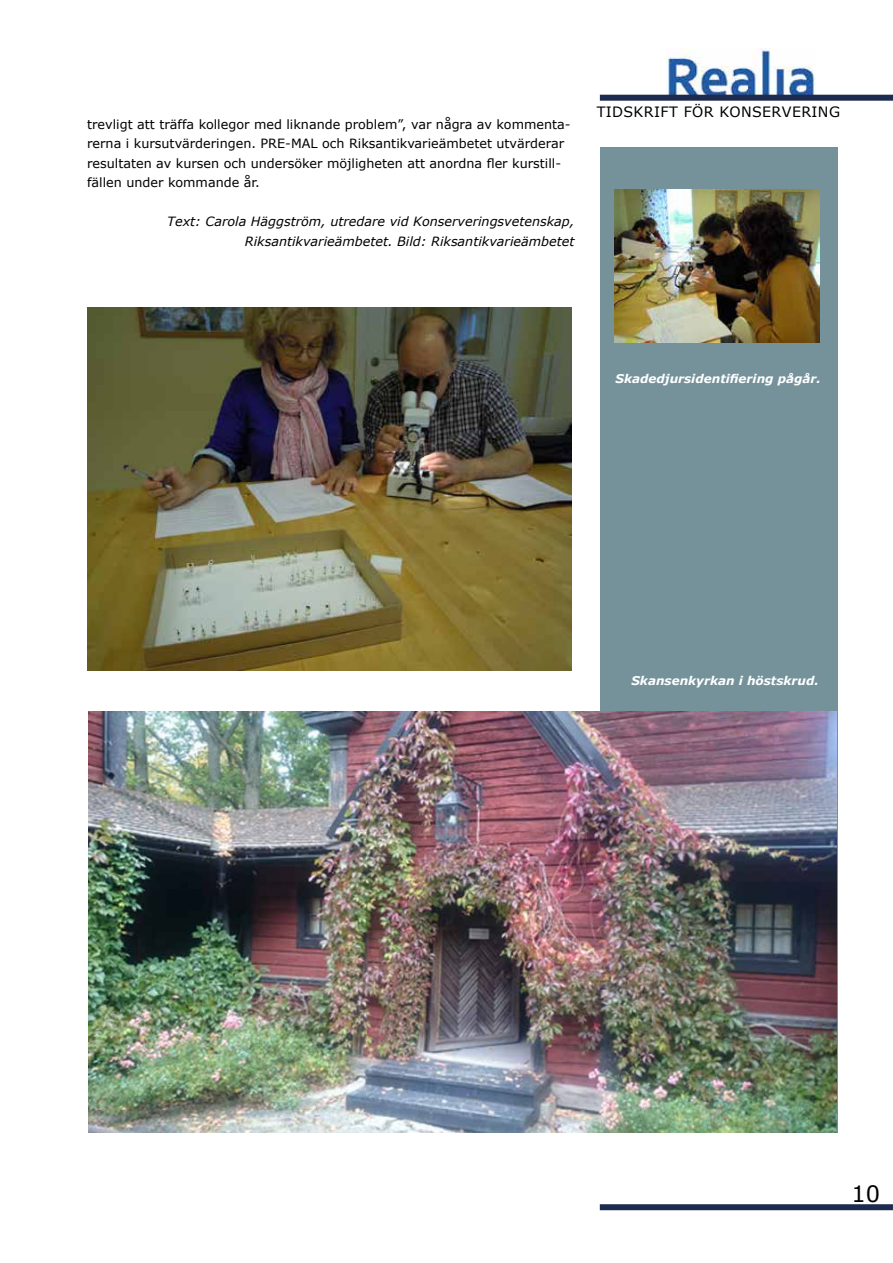
<style>
.page{position:relative;width:893px;height:1263px;background:#fff}
.page>*{position:absolute;margin:0;border:0;box-sizing:border-box;transform-origin:0 0}
.t1{font:22.5px "Verdana";color:#000}
.t2{font:14.25px "Verdana";letter-spacing:.025em;color:#000}
.t3{font:12.75px/19.5px "Verdana";color:#000}
.t4{font:italic 12.75px/19.5px "Verdana";color:#000;text-align:right}
.t5{font:italic 700 12px "Verdana";color:#fff}
</style>
<div class="page">
<img style="left:667px;top:49px;width:149px;height:46px">
<div style="left:600px;top:95px;width:293px;height:6px;background:#1d2b51"></div>
<div style="left:600px;top:147px;width:238px;height:986px;background:#75929b"></div>
<div style="left:600px;top:1204px;width:293px;height:6px;background:#1d2b51"></div>
<img style="left:88px;top:711px;width:749px;height:421px">
<img style="left:87px;top:307px;width:485px;height:364px">
<img style="left:614px;top:189px;width:205px;height:154px">
<p class="t3" style="left:87px;top:114px;width:485px">trevligt att träffa kollegor med liknande problem”, var några av kommenta&shy;rerna i kursutvärderingen. PRE-MAL</p>
<p class="t3" style="left:87px;top:134px;width:478px;text-indent:235px">och Riksantikvarieämbetet utvärderar resultaten av kursen och undersöker möjligheten att anordna fler kurstill&shy;fällen under kommande år.</p>
<p class="t4" style="left:167px;top:212px;width:409px">Text: Carola Häggström, utredare vid Konserveringsvetenskap,<br>Riksantikvarieämbetet. Bild: Riksantikvarieämbetet</p>
<p class="t2" style="left:597px;top:102px;width:245px">Tidskrift för konservering</p>
<p class="t5" style="left:615px;top:370px;width:207px">Skadedjursidentifiering pågår.</p>
<p class="t5" style="left:631px;top:672px;width:189px">Skansenkyrkan i höstskrud.</p>
<h1 class="t1" style="left:851px;top:1178px;width:30px">10</h1>
</div>
